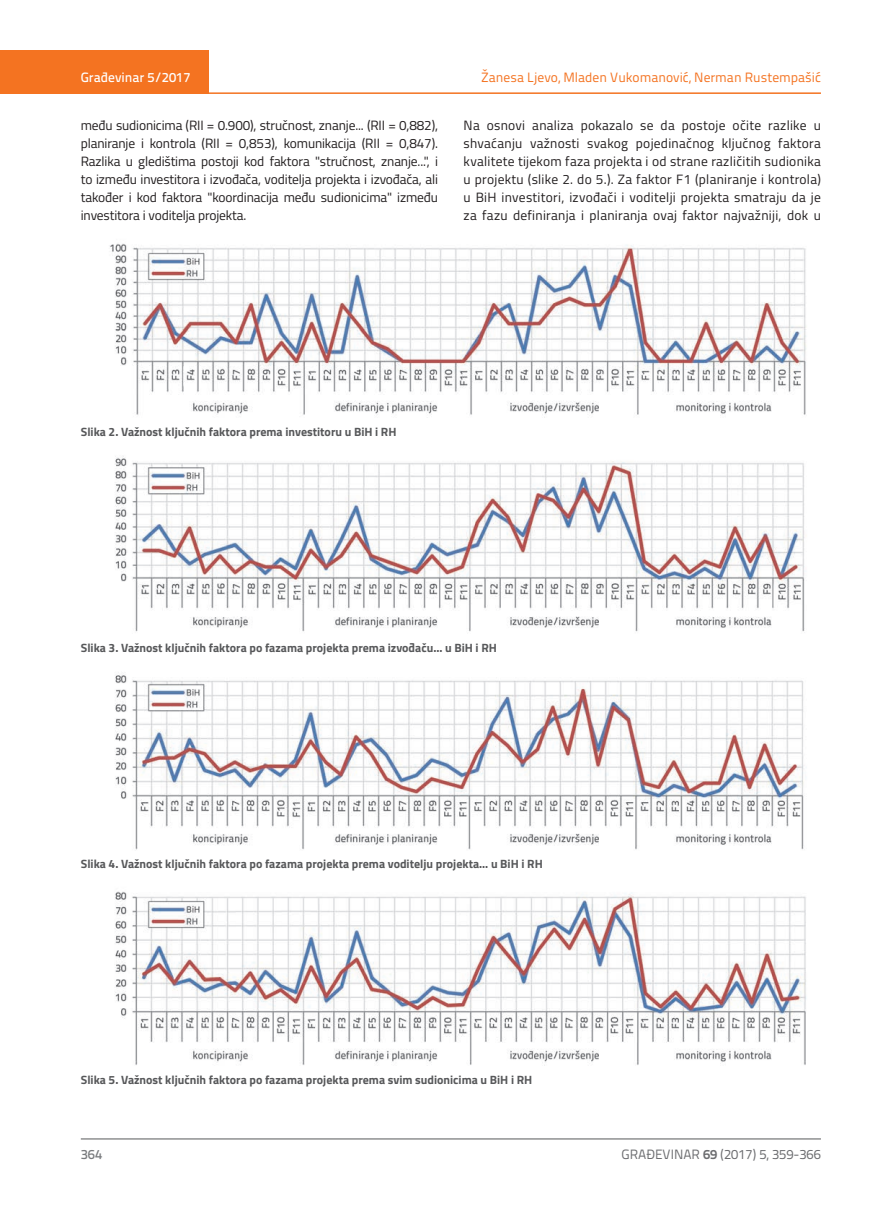
<style>
.page{position:relative;width:872px;height:1212px;background:#fff}
.page>*{position:absolute;margin:0;border:0;box-sizing:border-box;transform-origin:0 0}
.t1{font:13.5px/18px "Titillium";color:#231f20;text-align:justify}
.t2{font:13.5px "Titillium Text 22 L";color:#f47321}
.t3{font:13.5px "Titillium Text 22 L";color:#6c6d70}
.t4{font:500 13.5px "Titillium Text 22 L";color:#fff}
.t5{font:500 13.5px "Titillium Text 22 L";color:#787a7d}
.t6{font:700 12px "Titillium";color:#57585a}
.s1{font-weight:700}
</style>
<div class="page">
<div style="left:0;top:50px;width:208px;height:44px;background:#f47321"></div>
<hr style="left:0;top:92px;width:821px;height:2px;background:#f47321">
<hr style="left:81px;top:1139px;width:740px;height:1px;background:#57585a">
<img style="left:110px;top:243px;width:696px;height:175px">
<img style="left:115px;top:456px;width:690px;height:176px">
<img style="left:115px;top:675px;width:689px;height:175px">
<img style="left:115px;top:891px;width:691px;height:175px">
<p class="t4" style="left:81px;top:67px;width:111px">Građevinar 5/2017</p>
<p class="t2" style="left:481px;top:68px;width:341px">Žanesa Ljevo, Mladen Vukomanović, Nerman Rustempašić</p>
<p class="t1" style="left:81px;top:115px;width:359px">među sudionicima (RII = 0.900), stručnost, znanje... (RII = 0,882), planiranje i kontrola (RII = 0,853), komunikacija (RII = 0,847).<br>Razlika u gledištima postoji kod faktora "stručnost, znanje...", i to između investitora i izvođača, voditelja projekta i izvođača, ali također i kod faktora "koordinacija među sudionicima" između investitora i voditelja projekta.</p>
<p class="t1" style="left:463px;top:115px;width:359px">Na osnovi analiza pokazalo se da postoje očite razlike u shvaćanju važnosti svakog pojedinačnog ključnog faktora kvalitete tijekom faza projekta i od strane različitih sudionika u projektu (slike 2. do 5.). Za faktor F1 (planiranje i kontrola) u BiH investitori, izvođači i voditelji projekta smatraju da je za fazu definiranja i planiranja ovaj faktor najvažniji, dok u</p>
<p class="t6" style="left:81px;top:422px;width:317px">Slika 2. Važnost ključnih faktora prema investitoru u BiH i RH</p>
<p class="t6" style="left:81px;top:639px;width:417px">Slika 3. Važnost ključnih faktora po fazama projekta prema izvođaču... u BiH i RH</p>
<p class="t6" style="left:81px;top:855px;width:463px">Slika 4. Važnost ključnih faktora po fazama projekta prema voditelju projekta... u BiH i RH</p>
<p class="t6" style="left:81px;top:1071px;width:453px">Slika 5. Važnost ključnih faktora po fazama projekta prema svim sudionicima u BiH i RH</p>
<p class="t5" style="left:81px;top:1144px;width:23px">364</p>
<p class="t3" style="left:621px;top:1144px;width:201px">GRAĐEVINAR <span class="s1">69</span> (2017) 5, 359-366</p>
</div>
